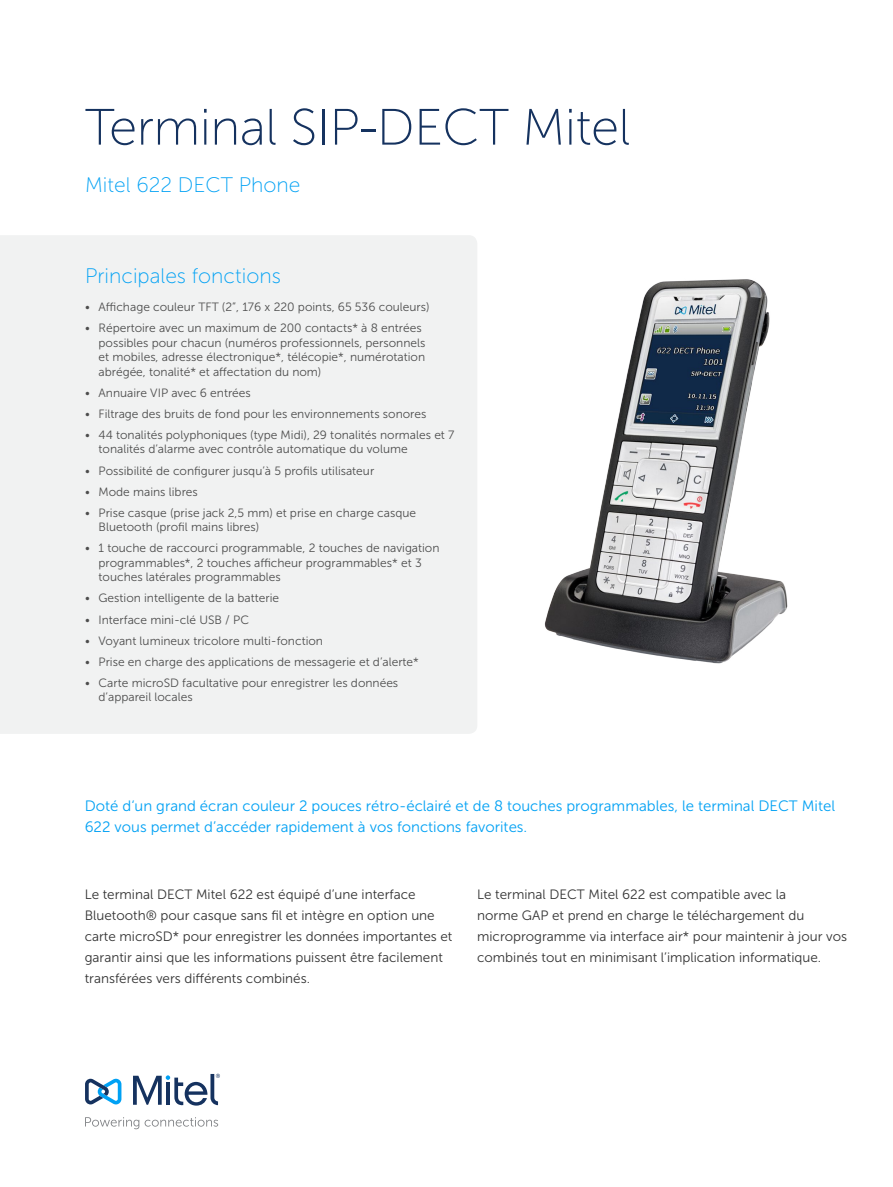
<style>
.page{position:relative;width:893px;height:1187px;background:#fff}
.page>*{position:absolute;margin:0;border:0;box-sizing:border-box;transform-origin:0 0}
.t1{font:51px "Museo Sans 100";letter-spacing:-.01em;color:#15325f}
.t2{font:21px "Museo Sans 100";color:#00a1f4}
.t3{font:15px/21px "Museo Sans 300";color:#00a1f4}
.t4{font:13.5px/21px "Museo Sans 300";color:#333}
.t5{font:12px/14.4px "Museo Sans 300";color:#4d4d4d}
</style>
<div class="page">
<svg style="left:85px;top:1117px;width:54px;height:12px"></svg>
<svg style="left:145px;top:1117px;width:73px;height:9px"></svg>
<svg style="left:85px;top:1078px;width:36px;height:26px"></svg>
<svg style="left:133px;top:1073px;width:87px;height:32px"></svg>
<div style="left:0;top:235px;width:477px;height:498px;background:#f1f2f2"></div>
<img style="left:544px;top:279px;width:244px;height:385px">
<h1 class="t1" style="left:85px;top:100px;width:547px">Terminal SIP-DECT Mitel</h1>
<h2 class="t2" style="left:85px;top:173px;width:217px">Mitel 622 DECT Phone</h2>
<h2 class="t2" style="left:85px;top:265px;width:197px">Principales fonctions</h2>
<p class="t5" style="left:85px;top:300px;width:346px">• Affichage couleur TFT (2”, 176 x 220 points, 65 536 couleurs)</p>
<p class="t5" style="left:99px;top:321px;width:328px;text-indent:-14px">• Répertoire avec un maximum de 200 contacts* à 8 entrées possibles pour chacun (numéros professionnels, personnels et mobiles, adresse électronique*, télécopie*, numérotation abrégée, tonalité* et affectation du nom)</p>
<p class="t5" style="left:85px;top:385px;width:167px">• Annuaire VIP avec 6 entrées</p>
<p class="t5" style="left:85px;top:406px;width:343px">• Filtrage des bruits de fond pour les environnements sonores</p>
<p class="t5" style="left:99px;top:428px;width:357px;text-indent:-14px">• 44 tonalités polyphoniques (type Midi), 29 tonalités normales et 7 tonalités d’alarme avec contrôle automatique du volume</p>
<p class="t5" style="left:85px;top:463px;width:291px">• Possibilité de configurer jusqu’à 5 profils utilisateur</p>
<p class="t5" style="left:85px;top:484px;width:114px">• Mode mains libres</p>
<p class="t5" style="left:99px;top:505px;width:319px;text-indent:-14px">• Prise casque (prise jack 2,5 mm) et prise en charge casque<br>Bluetooth (profil mains libres)</p>
<p class="t5" style="left:99px;top:541px;width:342px;text-indent:-14px">• 1 touche de raccourci programmable, 2 touches de navigation programmables*, 2 touches afficheur programmables* et 3 touches latérales programmables</p>
<p class="t5" style="left:85px;top:591px;width:196px">• Gestion intelligente de la batterie</p>
<p class="t5" style="left:85px;top:612px;width:166px">• Interface mini-clé USB / PC</p>
<p class="t5" style="left:85px;top:633px;width:240px">• Voyant lumineux tricolore multi-fonction</p>
<p class="t5" style="left:85px;top:654px;width:335px">• Prise en charge des applications de messagerie et d’alerte*</p>
<p class="t5" style="left:99px;top:675px;width:301px;text-indent:-14px">• Carte microSD facultative pour enregistrer les données d’appareil locales</p>
<p class="t3" style="left:85px;top:795px;width:752px">Doté d‘un grand écran couleur 2 pouces rétro-éclairé et de 8 touches programmables, le terminal DECT Mitel<br>622 vous permet d’accéder rapidement à vos fonctions favorites.</p>
<p class="t4" style="left:85px;top:884px;width:369px">Le terminal DECT Mitel 622 est équipé d’une interface Bluetooth® pour casque sans fil et intègre en option une carte microSD* pour enregistrer les données importantes et garantir ainsi que les informations puissent être facilement transférées vers différents combinés.</p>
<p class="t4" style="left:477px;top:884px;width:371px">Le terminal DECT Mitel 622 est compatible avec la<br>norme GAP et prend en charge le téléchargement du microprogramme via interface air* pour maintenir à jour vos combinés tout en minimisant l’implication informatique.</p>
</div>
